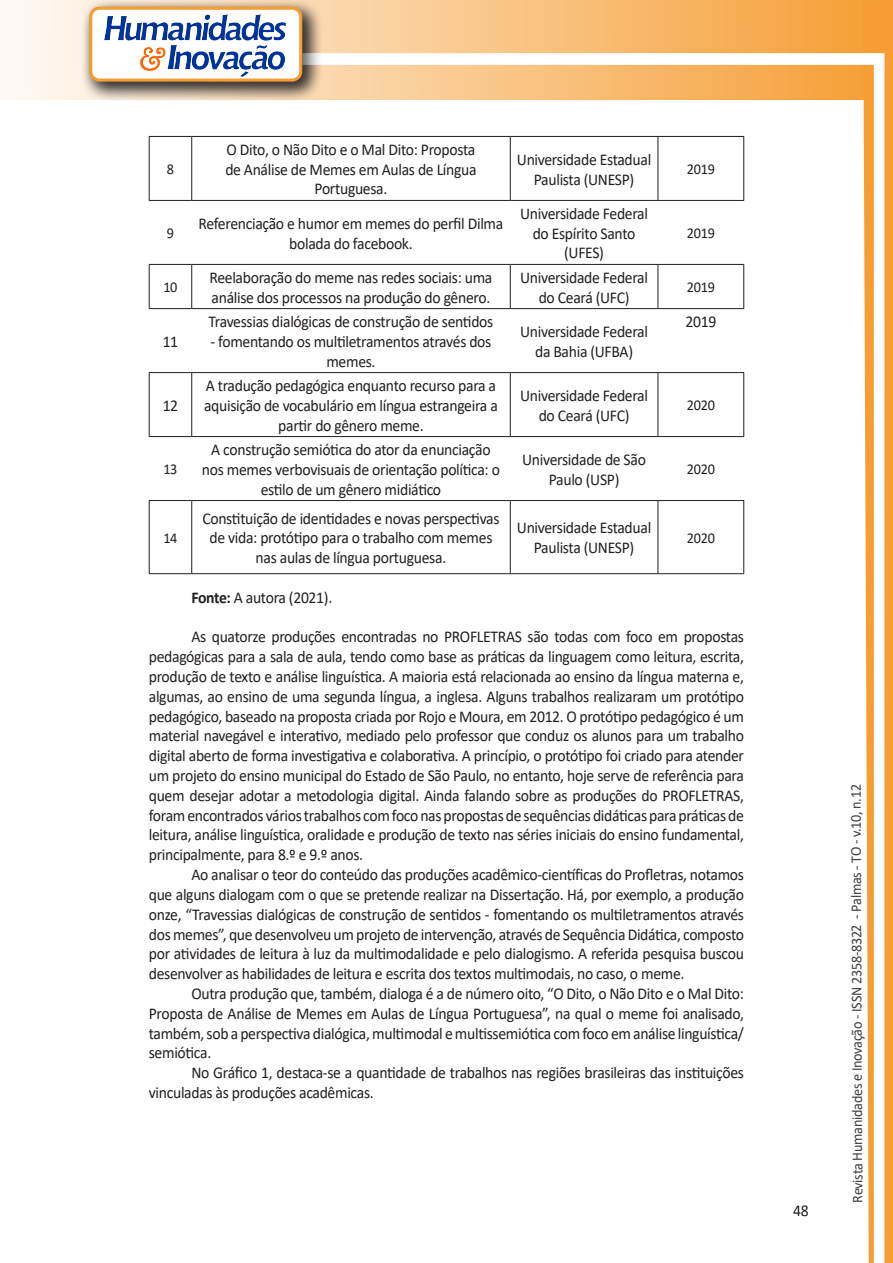
<style>
.page{position:relative;width:893px;height:1263px;background:#fff}
.page>*{position:absolute;margin:0;border:0;box-sizing:border-box;transform-origin:0 0}
.texto{font:16.5px/19.8px "Calibri";letter-spacing:-.02em;color:#231f20;text-align:center;scale:.95 1}
.t1{font:15px "Calibri";letter-spacing:-.025em;color:#3e3e3f;scale:.95 1}
.texto-2{font:15px "Calibri";letter-spacing:-.02em;color:#231f20;scale:.95 1}
.s1{font-weight:700}
</style>
<div class="page">
<svg style="left:5px;top:0;width:858px;height:100px;background:#f9c484"></svg>
<div style="left:302px;top:53px;width:582px;height:12px;background:#fff;border:2px solid #fff"></div>
<svg style="left:863px;top:0;width:30px;height:1263px"></svg>
<div style="left:81px;top:0;width:241px;height:102px;background:#231f20;opacity:.75"></div>
<div style="left:91px;top:8px;width:210px;height:72px;background:#fff;border-radius:9px"></div>
<img style="left:104px;top:14px;width:181px;height:62px">
<div style="left:89px;top:7px;width:213px;height:75px;border:3px solid #f69e34;border-radius:9px"></div>
<hr style="left:149px;top:136px;width:43px;height:1px;background:#231f20">
<hr style="left:149px;top:137px;width:1px;height:63px;background:#231f20">
<hr style="left:192px;top:136px;width:318px;height:1px;background:#231f20">
<hr style="left:191px;top:137px;width:1px;height:63px;background:#231f20">
<hr style="left:510px;top:136px;width:148px;height:1px;background:#231f20">
<hr style="left:510px;top:137px;width:1px;height:63px;background:#231f20">
<hr style="left:658px;top:136px;width:86px;height:1px;background:#231f20">
<hr style="left:658px;top:137px;width:1px;height:63px;background:#231f20">
<hr style="left:743px;top:137px;width:1px;height:63px;background:#231f20">
<hr style="left:149px;top:200px;width:43px;height:1px;background:#231f20">
<hr style="left:192px;top:200px;width:318px;height:1px;background:#231f20">
<hr style="left:510px;top:200px;width:148px;height:1px;background:#231f20">
<hr style="left:658px;top:200px;width:86px;height:1px;background:#231f20">
<hr style="left:149px;top:264px;width:43px;height:1px;background:#231f20">
<hr style="left:149px;top:265px;width:1px;height:43px;background:#231f20">
<hr style="left:192px;top:264px;width:318px;height:1px;background:#231f20">
<hr style="left:191px;top:265px;width:1px;height:43px;background:#231f20">
<hr style="left:510px;top:264px;width:148px;height:1px;background:#231f20">
<hr style="left:510px;top:265px;width:1px;height:43px;background:#231f20">
<hr style="left:658px;top:264px;width:86px;height:1px;background:#231f20">
<hr style="left:658px;top:265px;width:1px;height:43px;background:#231f20">
<hr style="left:743px;top:265px;width:1px;height:43px;background:#231f20">
<hr style="left:149px;top:308px;width:43px;height:1px;background:#231f20">
<hr style="left:192px;top:308px;width:318px;height:1px;background:#231f20">
<hr style="left:510px;top:308px;width:148px;height:1px;background:#231f20">
<hr style="left:658px;top:308px;width:86px;height:1px;background:#231f20">
<hr style="left:149px;top:372px;width:43px;height:1px;background:#231f20">
<hr style="left:149px;top:373px;width:1px;height:63px;background:#231f20">
<hr style="left:192px;top:372px;width:318px;height:1px;background:#231f20">
<hr style="left:191px;top:373px;width:1px;height:63px;background:#231f20">
<hr style="left:510px;top:372px;width:148px;height:1px;background:#231f20">
<hr style="left:510px;top:373px;width:1px;height:63px;background:#231f20">
<hr style="left:658px;top:372px;width:86px;height:1px;background:#231f20">
<hr style="left:658px;top:373px;width:1px;height:63px;background:#231f20">
<hr style="left:743px;top:373px;width:1px;height:63px;background:#231f20">
<hr style="left:149px;top:436px;width:43px;height:1px;background:#231f20">
<hr style="left:192px;top:436px;width:318px;height:1px;background:#231f20">
<hr style="left:510px;top:436px;width:148px;height:1px;background:#231f20">
<hr style="left:658px;top:436px;width:86px;height:1px;background:#231f20">
<hr style="left:149px;top:500px;width:43px;height:1px;background:#231f20">
<hr style="left:149px;top:501px;width:1px;height:72px;background:#231f20">
<hr style="left:192px;top:500px;width:318px;height:1px;background:#231f20">
<hr style="left:191px;top:501px;width:1px;height:72px;background:#231f20">
<hr style="left:510px;top:500px;width:148px;height:1px;background:#231f20">
<hr style="left:510px;top:501px;width:1px;height:72px;background:#231f20">
<hr style="left:658px;top:500px;width:86px;height:1px;background:#231f20">
<hr style="left:658px;top:501px;width:1px;height:72px;background:#231f20">
<hr style="left:743px;top:501px;width:1px;height:72px;background:#231f20">
<hr style="left:149px;top:573px;width:43px;height:1px;background:#231f20">
<hr style="left:192px;top:573px;width:318px;height:1px;background:#231f20">
<hr style="left:510px;top:573px;width:148px;height:1px;background:#231f20">
<hr style="left:658px;top:573px;width:86px;height:1px;background:#231f20">
<p class="texto-2" style="left:167px;top:159px;width:9px">8</p>
<p class="texto" style="left:225px;top:139px;width:266px">O Dito, o Não Dito e o Mal Dito: Proposta de Análise de Memes em Aulas de Língua<br>Portuguesa.</p>
<p class="texto" style="left:517px;top:149px;width:143px">Universidade Estadual<br>Paulista (UNESP)</p>
<p class="texto-2" style="left:687px;top:159px;width:31px">2019</p>
<p class="texto-2" style="left:167px;top:223px;width:9px">9</p>
<p class="texto" style="left:199px;top:213px;width:322px">Referenciação e humor em memes do perfil Dilma bolada do facebook.</p>
<p class="texto" style="left:520px;top:203px;width:136px">Universidade Federal do Espírito Santo (UFES)</p>
<p class="texto-2" style="left:687px;top:223px;width:31px">2019</p>
<p class="texto-2" style="left:163px;top:277px;width:16px">10</p>
<p class="texto" style="left:209px;top:267px;width:299px;text-align:left">Reelaboração do meme nas redes sociais: uma análise dos processos na produção do gênero.</p>
<p class="texto" style="left:520px;top:267px;width:136px">Universidade Federal do Ceará (UFC)</p>
<p class="texto-2" style="left:687px;top:277px;width:31px">2019</p>
<p class="texto" style="left:163px;top:331px;width:18px">11</p>
<p class="texto" style="left:209px;top:311px;width:301px">Travessias dialógicas de construção de sentidos</p>
<p class="texto" style="left:211px;top:331px;width:297px">- fomentando os multiletramentos através dos memes.</p>
<p class="texto" style="left:520px;top:321px;width:136px">Universidade Federal da Bahia (UFBA)</p>
<p class="texto" style="left:685px;top:311px;width:34px">2019</p>
<p class="texto" style="left:163px;top:395px;width:18px">12</p>
<p class="texto-2" style="left:163px;top:459px;width:16px">13</p>
<p class="texto" style="left:204px;top:375px;width:311px">A tradução pedagógica enquanto recurso para a aquisição de vocabulário em língua estrangeira a partir do gênero meme.</p>
<p class="texto" style="left:520px;top:385px;width:136px">Universidade Federal do Ceará (UFC)</p>
<p class="texto-2" style="left:687px;top:395px;width:31px">2020</p>
<p class="texto" style="left:202px;top:439px;width:315px">A construção semiótica do ator da enunciação nos memes verbovisuais de orientação política: o estilo de um gênero midiático</p>
<p class="texto" style="left:522px;top:449px;width:132px">Universidade de São<br>Paulo (USP)</p>
<p class="texto-2" style="left:687px;top:459px;width:31px">2020</p>
<p class="texto" style="left:202px;top:508px;width:314px">Constituição de identidades e novas perspectivas de vida: protótipo para o trabalho com memes nas aulas de língua portuguesa.</p>
<p class="texto" style="left:517px;top:518px;width:143px">Universidade Estadual<br>Paulista (UNESP)</p>
<p class="texto-2" style="left:687px;top:527px;width:31px">2020</p>
<p class="texto" style="left:191px;top:587px;width:150px"><span class="s1">Fonte:</span> A autora (2021).</p>
<p class="texto" style="left:149px;top:627px;width:628px;text-align:justify;text-indent:43px">As quatorze produções encontradas no PROFLETRAS são todas com foco em propostas pedagógicas para a sala de aula, tendo como base as práticas da linguagem como leitura, escrita, produção de texto e análise linguística. A maioria está relacionada ao ensino da língua materna e, algumas, ao ensino de uma segunda língua, a inglesa. Alguns trabalhos realizaram um protótipo pedagógico, baseado na proposta criada por Rojo e Moura, em 2012. O protótipo pedagógico é um material navegável e interativo, mediado pelo professor que conduz os alunos para um trabalho digital aberto de forma investigativa e colaborativa. A princípio, o protótipo foi criado para atender um projeto do ensino municipal do Estado de São Paulo, no entanto, hoje serve de referência para quem desejar adotar a metodologia digital. Ainda falando sobre as produções do PROFLETRAS, foram encontrados vários trabalhos com foco nas propostas de sequências didáticas para práticas de leitura, análise linguística, oralidade e produção de texto nas séries iniciais do ensino fundamental, principalmente, para 8.º e 9.º anos.</p>
<p class="texto" style="left:149px;top:864px;width:628px;text-align:justify;text-indent:43px">Ao analisar o teor do conteúdo das produções acadêmico-científicas do Profletras, notamos que alguns dialogam com o que se pretende realizar na Dissertação. Há, por exemplo, a produção onze, “Travessias dialógicas de construção de sentidos - fomentando os multiletramentos através dos memes”, que desenvolveu um projeto de intervenção, através de Sequência Didática, composto por atividades de leitura à luz da multimodalidade e pelo dialogismo. A referida pesquisa buscou desenvolver as habilidades de leitura e escrita dos textos multimodais, no caso, o meme.</p>
<p class="texto" style="left:149px;top:983px;width:628px;text-align:justify;text-indent:43px">Outra produção que, também, dialoga é a de número oito, “O Dito, o Não Dito e o Mal Dito:<br>Proposta de Análise de Memes em Aulas de Língua Portuguesa”, na qual o meme foi analisado, também, sob a perspectiva dialógica, multimodal e multissemiótica com foco em análise linguística/ semiótica.</p>
<p class="texto" style="left:149px;top:1062px;width:628px;text-align:left;text-indent:43px">No Gráfico 1, destaca-se a quantidade de trabalhos nas regiões brasileiras das instituições vinculadas às produções acadêmicas.</p>
<p class="texto-2" style="left:163px;top:527px;width:16px">14</p>
<p class="texto" style="left:793px;top:1200px;width:18px">48</p>
<p class="t1" style="left:846px;top:1203px;width:442px;rotate:-90deg">Revista Humanidades e Inovação - ISSN 2358-8322 - Palmas - TO - v.10, n.12</p>
</div>
